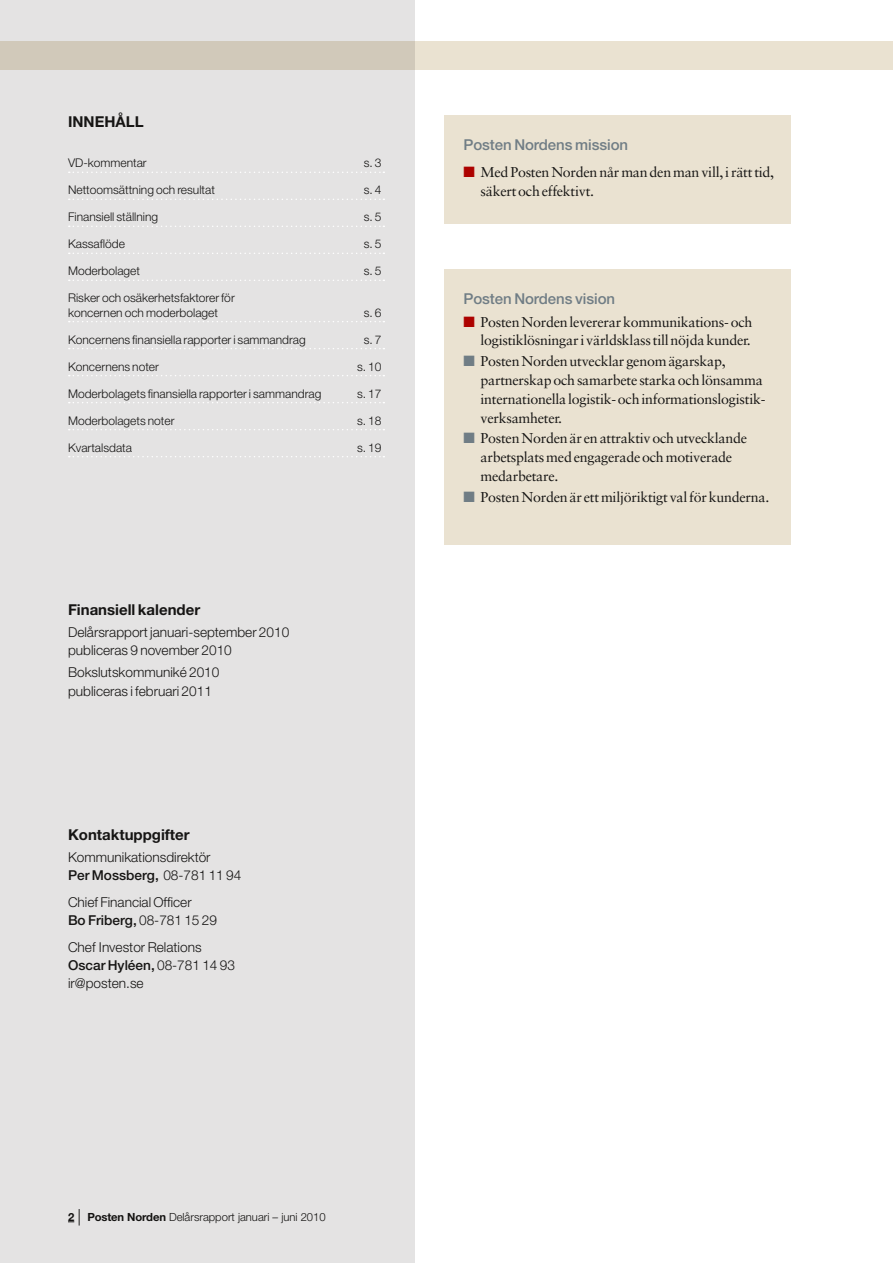
<style>
.page{position:relative;width:893px;height:1263px;background:#fff}
.page>*{position:absolute;margin:0;border:0;box-sizing:border-box;transform-origin:0 0}
.t1{font:700 15px "Helvetica Neue";color:#161514}
.t2{font:500 15px "Helvetica Neue";letter-spacing:-.005em;color:#707d85}
.t3{font:14.25px/18.8px "Sabon";letter-spacing:-.02em;color:#161514}
.t4{font:300 13.65px/18.1px "Helvetica Neue";color:#161514}
.t5{font:300 12px/14.2px "Helvetica Neue";color:#161514}
.t6{font:300 11.25px "Helvetica Neue";color:#161514}
.s1{font-weight:500}
.s2{color:#ad0200}
.s3{color:#707d85}
.s4{font-weight:700}
.s5{font-size:16.5px}
</style>
<div class="page">
<div style="left:0;top:41px;width:893px;height:29px;background:#eae2d1"></div>
<div style="left:0;top:0;width:415px;height:1263px;background:#e4e3e3"></div>
<svg style="left:69px;top:172px;width:315px;height:1px"></svg>
<svg style="left:69px;top:199px;width:315px;height:1px"></svg>
<svg style="left:69px;top:226px;width:315px;height:1px"></svg>
<svg style="left:69px;top:253px;width:315px;height:1px"></svg>
<svg style="left:69px;top:280px;width:315px;height:1px"></svg>
<svg style="left:69px;top:321px;width:315px;height:1px"></svg>
<svg style="left:69px;top:348px;width:315px;height:1px"></svg>
<svg style="left:69px;top:375px;width:315px;height:1px"></svg>
<svg style="left:69px;top:402px;width:315px;height:1px"></svg>
<svg style="left:69px;top:429px;width:315px;height:1px"></svg>
<svg style="left:69px;top:456px;width:315px;height:1px"></svg>
<div style="left:444px;top:269px;width:347px;height:275px;background:#eae2d1"></div>
<div style="left:444px;top:115px;width:347px;height:108px;background:#eae2d1"></div>
<p class="t1" style="left:68px;top:112px;width:77px">Inn ehåll</p>
<p class="t5" style="left:68px;top:156px;width:80px">VD-kommentar</p>
<p class="t5" style="left:364px;top:156px;width:19px">s. 3</p>
<p class="t5" style="left:68px;top:183px;width:148px">Nettoomsättning och resultat</p>
<p class="t5" style="left:364px;top:183px;width:19px">s. 4</p>
<p class="t5" style="left:68px;top:210px;width:92px">Finansiell ställning</p>
<p class="t5" style="left:364px;top:210px;width:19px">s. 5</p>
<p class="t5" style="left:68px;top:237px;width:58px">Kassaflöde</p>
<p class="t5" style="left:364px;top:237px;width:19px">s. 5</p>
<p class="t5" style="left:68px;top:264px;width:74px">Moderbolaget</p>
<p class="t5" style="left:364px;top:264px;width:19px">s. 5</p>
<p class="t5" style="left:68px;top:291px;width:168px">Risker och osäkerhetsfaktorer för koncernen och moderbolaget</p>
<p class="t5" style="left:364px;top:305px;width:19px">s. 6</p>
<p class="t5" style="left:68px;top:332px;width:239px">Koncernens finansiella rapporter i sammandrag</p>
<p class="t5" style="left:364px;top:332px;width:19px">s. 7</p>
<p class="t5" style="left:68px;top:359px;width:92px">Koncernens noter</p>
<p class="t5" style="left:357px;top:359px;width:26px">s. 10</p>
<p class="t5" style="left:68px;top:386px;width:255px">Moderbolagets finansiella rapporter i sammandrag</p>
<p class="t5" style="left:357px;top:386px;width:26px">s. 17</p>
<p class="t5" style="left:68px;top:413px;width:108px">Moderbolagets noter</p>
<p class="t5" style="left:357px;top:413px;width:26px">s. 18</p>
<p class="t5" style="left:68px;top:440px;width:66px">Kvartalsdata</p>
<p class="t5" style="left:357px;top:440px;width:26px">s. 19</p>
<p class="t1" style="left:68px;top:600px;width:134px">Finansiell kalender</p>
<p class="t4" style="left:68px;top:623px;width:223px">Delårsrapport januari-september 2010 publiceras 9 november 2010</p>
<p class="t4" style="left:68px;top:663px;width:153px">Bokslutskommuniké 2010 publiceras i februari 2011</p>
<p class="t1" style="left:68px;top:825px;width:123px">Kontaktuppgifter</p>
<p class="t4" style="left:68px;top:848px;width:175px">Kommunikationsdirektör<br><span class="s1">Per Mossberg,</span> 08-781 11 94</p>
<p class="t4" style="left:68px;top:893px;width:150px">Chief Financial Officer<br><span class="s1">Bo Friberg,</span> 08-781 15 29</p>
<p class="t4" style="left:68px;top:938px;width:168px">Chef Investor Relations<br><span class="s1">Oscar Hyléen,</span> 08-781 14 93 ir@posten.se</p>
<p class="t2" style="left:463px;top:136px;width:166px">Posten Nordens mission</p>
<p class="t3" style="left:480px;top:163px;width:295px;text-indent:-17px"><span class="s2">■</span> Med Posten Norden når man den man vill, i rätt tid, säkert och effektivt.</p>
<p class="t2" style="left:463px;top:289px;width:153px">Posten Nordens vision</p>
<p class="t3" style="left:463px;top:312px;width:290px;text-align:right"><span class="s2">■</span> Posten Norden levererar kommunikations- och logistiklösningar i världsklass till nöjda kunder.</p>
<p class="t3" style="left:480px;top:352px;width:286px;text-indent:-17px"><span class="s3">■</span> Posten Norden utvecklar genom ägarskap, partnerskap och samarbete starka och lönsamma internationella logistik- och informationslogistik&shy;verksamheter.</p>
<p class="t3" style="left:480px;top:429px;width:268px;text-indent:-17px"><span class="s3">■</span> Posten Norden är en attraktiv och utvecklande arbetsplats med engagerade och motiverade medarbetare.</p>
<p class="t3" style="left:463px;top:487px;width:307px"><span class="s3">■</span> Posten Norden är ett miljöriktigt val för kunderna.</p>
<p class="t6" style="left:68px;top:1210px;width:259px"><span class="s4">2</span> <span class="s5">|</span> <span class="s4">Posten Norden</span> Delårsrapport januari – juni 2010</p>
</div>
